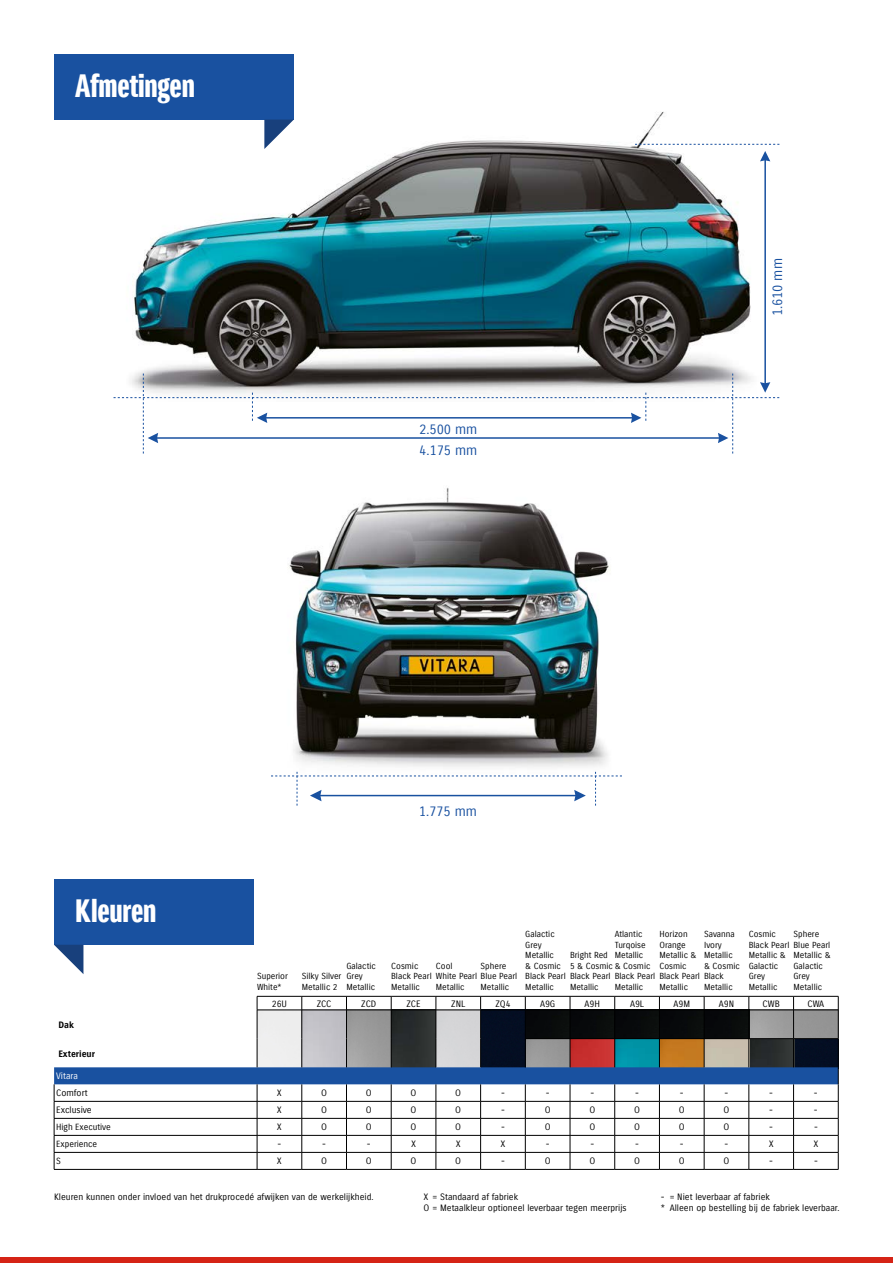
<style>
.page{position:relative;width:893px;height:1263px;background:#fff}
.page>*{position:absolute;margin:0;border:0;box-sizing:border-box;transform-origin:0 0}
.t1{font:31.5px "Suzuki PRO Headline";letter-spacing:-.01em;color:#fff}
.t2{font:13.5px "Suzuki PRO Regular";letter-spacing:-.005em;color:#1951a0}
.t3{font:9px/10.8px "Suzuki PRO Regular";color:#000}
.t4{font:9px "Suzuki PRO Bold";color:#000}
.t5{font:9px "Suzuki PRO Regular";color:#fff}
.t6{font:8.7px "Suzuki PRO Regular";letter-spacing:-.005em;color:#000}
.t7{font:8.55px/10.5px "Suzuki PRO Regular";color:#000}
</style>
<div class="page">
<img style="left:134px;top:111px;width:646px;height:287px">
<div style="left:54px;top:54px;width:240px;height:66px;background:#1951a0"></div>
<svg style="left:264px;top:120px;width:30px;height:29px"></svg>
<div style="left:0;top:1257px;width:893px;height:6px;background:#d52316"></div>
<hr style="left:54px;top:1169px;width:203px;height:1px;background:#000">
<hr style="left:257px;top:1169px;width:45px;height:1px;background:#000">
<hr style="left:302px;top:1169px;width:44px;height:1px;background:#000">
<hr style="left:346px;top:1169px;width:45px;height:1px;background:#000">
<hr style="left:391px;top:1169px;width:45px;height:1px;background:#000">
<hr style="left:436px;top:1169px;width:45px;height:1px;background:#000">
<hr style="left:481px;top:1169px;width:44px;height:1px;background:#000">
<hr style="left:525px;top:1169px;width:45px;height:1px;background:#000">
<hr style="left:570px;top:1169px;width:45px;height:1px;background:#000">
<hr style="left:615px;top:1169px;width:44px;height:1px;background:#000">
<hr style="left:659px;top:1169px;width:45px;height:1px;background:#000">
<hr style="left:704px;top:1169px;width:45px;height:1px;background:#000">
<hr style="left:749px;top:1169px;width:44px;height:1px;background:#000">
<hr style="left:793px;top:1169px;width:45px;height:1px;background:#000">
<svg style="left:54px;top:996px;width:785px;height:173px"></svg>
<div style="left:54px;top:879px;width:200px;height:66px;background:#1951a0"></div>
<svg style="left:54px;top:945px;width:29px;height:29px"></svg>
<img style="left:289px;top:453px;width:445px;height:319px">
<svg style="left:760px;top:151px;width:10px;height:10px"></svg>
<hr style="left:764px;top:154px;width:2px;height:233px;background:#1951a0">
<svg style="left:114px;top:374px;width:665px;height:79px"></svg>
<svg style="left:271px;top:772px;width:351px;height:34px"></svg>
<svg style="left:635px;top:144px;width:144px;height:1px"></svg>
<h1 class="t1" style="left:75px;top:67px;width:121px">Afmetingen</h1>
<h2 class="t2" style="left:419px;top:420px;width:60px">2.500 mm</h2>
<h2 class="t2" style="left:419px;top:442px;width:60px">4.175 mm</h2>
<h2 class="t2" style="left:769px;top:316px;width:60px;rotate:-90deg">1.610 mm</h2>
<h1 class="t1" style="left:75px;top:892px;width:83px">Kleuren</h1>
<h2 class="t2" style="left:419px;top:802px;width:60px">1.775 mm</h2>
<p class="t7" style="left:257px;top:971px;width:32px">Superior<br>White*</p>
<p class="t7" style="left:302px;top:971px;width:41px">Silky Silver<br>Metallic 2</p>
<p class="t7" style="left:346px;top:961px;width:31px">Galactic<br>Grey<br>Metallic</p>
<p class="t7" style="left:391px;top:961px;width:42px">Cosmic<br>Black Pearl<br>Metallic</p>
<p class="t7" style="left:436px;top:961px;width:83px">Cool<br>White Pearl Blue Pearl<br>Metallic</p>
<p class="t7" style="left:481px;top:961px;width:27px">Sphere</p>
<p class="t7" style="left:481px;top:982px;width:30px">Metallic</p>
<p class="t7" style="left:525px;top:929px;width:42px">Galactic<br>Grey<br>Metallic<br>&amp; Cosmic<br>Black Pearl<br>Metallic</p>
<p class="t7" style="left:615px;top:929px;width:33px">Atlantic<br>Turqoise<br>Metallic</p>
<p class="t7" style="left:615px;top:971px;width:42px">Black Pearl<br>Metallic</p>
<p class="t7" style="left:659px;top:929px;width:42px">Horizon<br>Orange<br>Metallic &amp;<br>Cosmic<br>Black Pearl<br>Metallic</p>
<p class="t7" style="left:704px;top:929px;width:37px">Savanna<br>Ivory<br>Metallic &amp; Cosmic<br>Black<br>Metallic</p>
<p class="t7" style="left:749px;top:929px;width:42px">Cosmic<br>Black Pearl<br>Metallic &amp;<br>Galactic<br>Grey<br>Metallic</p>
<p class="t7" style="left:793px;top:929px;width:39px">Sphere<br>Blue Pearl<br>Metallic &amp;<br>Galactic<br>Grey<br>Metallic</p>
<p class="t7" style="left:570px;top:950px;width:82px">Bright Red<br>5 &amp; Cosmic &amp; Cosmic<br>Black Pearl<br>Metallic</p>
<p class="t3" style="left:272px;top:998px;width:17px">26U</p>
<p class="t3" style="left:317px;top:998px;width:16px">ZCC</p>
<p class="t3" style="left:361px;top:998px;width:17px">ZCD</p>
<p class="t3" style="left:406px;top:998px;width:16px">ZCE</p>
<p class="t3" style="left:451px;top:998px;width:16px">ZNL</p>
<p class="t3" style="left:495px;top:998px;width:17px">ZQ4</p>
<p class="t3" style="left:540px;top:998px;width:17px">A9G</p>
<p class="t3" style="left:585px;top:998px;width:17px">A9H</p>
<p class="t3" style="left:630px;top:998px;width:16px">A9L</p>
<p class="t3" style="left:673px;top:998px;width:18px">A9M</p>
<p class="t3" style="left:719px;top:998px;width:17px">A9N</p>
<p class="t3" style="left:763px;top:998px;width:19px">CWB</p>
<p class="t3" style="left:807px;top:998px;width:18px">CWA</p>
<p class="t4" style="left:58px;top:1019px;width:17px">Dak</p>
<p class="t4" style="left:58px;top:1048px;width:38px">Exterieur</p>
<p class="t5" style="left:56px;top:1071px;width:23px">Vitara</p>
<p class="t3" style="left:56px;top:1088px;width:33px">Comfort</p>
<p class="t3" style="left:277px;top:1088px;width:6px">X</p>
<p class="t3" style="left:321px;top:1088px;width:7px">O</p>
<p class="t3" style="left:366px;top:1088px;width:7px">O</p>
<p class="t3" style="left:411px;top:1088px;width:7px">O</p>
<p class="t3" style="left:455px;top:1088px;width:7px">O</p>
<p class="t3" style="left:501px;top:1088px;width:5px">-</p>
<p class="t3" style="left:546px;top:1088px;width:5px">-</p>
<p class="t3" style="left:590px;top:1088px;width:5px">-</p>
<p class="t3" style="left:635px;top:1088px;width:5px">-</p>
<p class="t3" style="left:680px;top:1088px;width:5px">-</p>
<p class="t3" style="left:724px;top:1088px;width:5px">-</p>
<p class="t3" style="left:769px;top:1088px;width:5px">-</p>
<p class="t3" style="left:814px;top:1088px;width:5px">-</p>
<p class="t3" style="left:56px;top:1105px;width:37px">Exclusive</p>
<p class="t3" style="left:277px;top:1105px;width:6px">X</p>
<p class="t3" style="left:321px;top:1105px;width:7px">O</p>
<p class="t3" style="left:366px;top:1105px;width:7px">O</p>
<p class="t3" style="left:411px;top:1105px;width:7px">O</p>
<p class="t3" style="left:455px;top:1105px;width:7px">O</p>
<p class="t3" style="left:501px;top:1105px;width:5px">-</p>
<p class="t3" style="left:545px;top:1105px;width:7px">O</p>
<p class="t3" style="left:589px;top:1105px;width:7px">O</p>
<p class="t3" style="left:634px;top:1105px;width:7px">O</p>
<p class="t3" style="left:679px;top:1105px;width:7px">O</p>
<p class="t3" style="left:723px;top:1105px;width:7px">O</p>
<p class="t3" style="left:769px;top:1105px;width:5px">-</p>
<p class="t3" style="left:814px;top:1105px;width:5px">-</p>
<p class="t6" style="left:56px;top:1122px;width:56px">High Executive</p>
<p class="t3" style="left:277px;top:1122px;width:6px">X</p>
<p class="t3" style="left:321px;top:1122px;width:7px">O</p>
<p class="t3" style="left:366px;top:1122px;width:7px">O</p>
<p class="t3" style="left:411px;top:1122px;width:7px">O</p>
<p class="t3" style="left:455px;top:1122px;width:7px">O</p>
<p class="t3" style="left:501px;top:1122px;width:5px">-</p>
<p class="t3" style="left:545px;top:1122px;width:7px">O</p>
<p class="t3" style="left:589px;top:1122px;width:7px">O</p>
<p class="t3" style="left:634px;top:1122px;width:7px">O</p>
<p class="t3" style="left:679px;top:1122px;width:7px">O</p>
<p class="t3" style="left:723px;top:1122px;width:7px">O</p>
<p class="t3" style="left:769px;top:1122px;width:5px">-</p>
<p class="t3" style="left:814px;top:1122px;width:5px">-</p>
<p class="t6" style="left:56px;top:1139px;width:43px">Experience</p>
<p class="t3" style="left:278px;top:1139px;width:5px">-</p>
<p class="t3" style="left:322px;top:1139px;width:5px">-</p>
<p class="t3" style="left:367px;top:1139px;width:5px">-</p>
<p class="t3" style="left:411px;top:1139px;width:6px">X</p>
<p class="t3" style="left:456px;top:1139px;width:6px">X</p>
<p class="t3" style="left:500px;top:1139px;width:6px">X</p>
<p class="t3" style="left:546px;top:1139px;width:5px">-</p>
<p class="t3" style="left:590px;top:1139px;width:5px">-</p>
<p class="t3" style="left:635px;top:1139px;width:5px">-</p>
<p class="t3" style="left:680px;top:1139px;width:5px">-</p>
<p class="t3" style="left:725px;top:1139px;width:5px">-</p>
<p class="t3" style="left:769px;top:1139px;width:6px">X</p>
<p class="t3" style="left:813px;top:1139px;width:6px">X</p>
<p class="t6" style="left:56px;top:1156px;width:6px">S</p>
<p class="t3" style="left:277px;top:1156px;width:6px">X</p>
<p class="t3" style="left:321px;top:1156px;width:7px">O</p>
<p class="t3" style="left:366px;top:1156px;width:7px">O</p>
<p class="t3" style="left:411px;top:1156px;width:7px">O</p>
<p class="t3" style="left:455px;top:1156px;width:7px">O</p>
<p class="t3" style="left:501px;top:1156px;width:5px">-</p>
<p class="t3" style="left:545px;top:1156px;width:7px">O</p>
<p class="t3" style="left:589px;top:1156px;width:7px">O</p>
<p class="t3" style="left:634px;top:1156px;width:7px">O</p>
<p class="t3" style="left:679px;top:1156px;width:7px">O</p>
<p class="t3" style="left:723px;top:1156px;width:7px">O</p>
<p class="t3" style="left:769px;top:1156px;width:5px">-</p>
<p class="t3" style="left:814px;top:1156px;width:5px">-</p>
<p class="t3" style="left:54px;top:1191px;width:321px">Kleuren kunnen onder invloed van het drukprocedé afwijken van de werkelijkheid.</p>
<p class="t3" style="left:661px;top:1191px;width:180px">- = Niet leverbaar af fabriek<br>* Alleen op bestelling bij de fabriek leverbaar.</p>
<p class="t3" style="left:424px;top:1191px;width:204px">X = Standaard af fabriek<br>O = Metaalkleur optioneel leverbaar tegen meerprijs</p>
</div>
